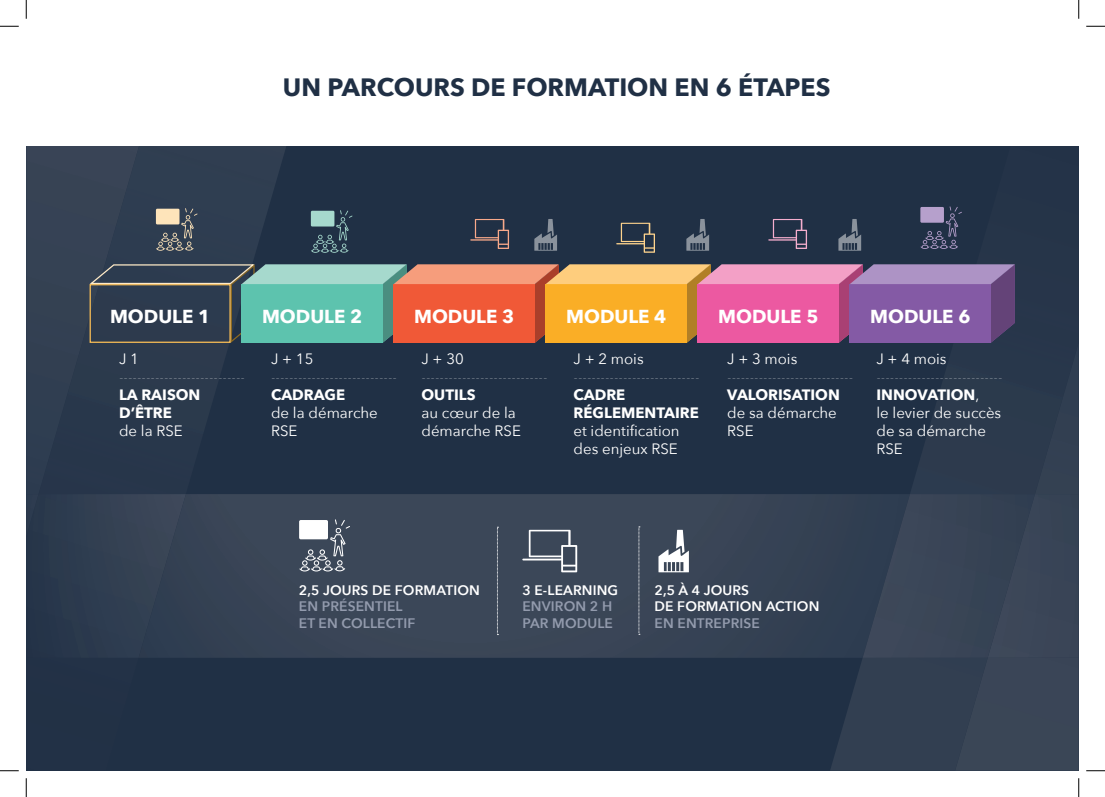
<style>
.page{position:relative;width:1105px;height:797px;background:#fff}
.page>*{position:absolute;margin:0;border:0;box-sizing:border-box;transform-origin:0 0}
.t1{font:700 25px "Avenir Next";color:#203045}
.t2{font:700 18.75px "Avenir Next";color:#fff}
.t3{font:15px/18px "Avenir Next";color:#fff}
.t4{font:200 15px "Avenir Next";color:#fff}
.t5{font:700 15px/18px "Avenir Next";color:#fff}
.t6{font:600 13.75px/16.5px "Avenir Next";letter-spacing:.01em;color:#fff}
.t7{font:600 13.75px/16.5px "Avenir Next";letter-spacing:.01em;color:#939bad}
.s1{font-weight:200}
.s2{font-weight:700}
</style>
<div class="page">
<div style="left:26px;top:26px;width:1053px;height:744px;background:#203045"></div>
<svg style="left:174px;top:146px;width:137px;height:285px"></svg>
<svg style="left:830px;top:235px;width:125px;height:535px"></svg>
<img style="left:955px;top:348px;width:124px;height:422px">
<img style="left:26px;top:146px;width:148px;height:348px">
<svg style="left:88px;top:263px;width:927px;height:81px"></svg>
<svg style="left:470px;top:219px;width:39px;height:30px"></svg>
<svg style="left:616px;top:223px;width:39px;height:30px"></svg>
<svg style="left:768px;top:219px;width:39px;height:30px"></svg>
<svg style="left:534px;top:219px;width:23px;height:32px"></svg>
<svg style="left:686px;top:219px;width:23px;height:32px"></svg>
<svg style="left:838px;top:219px;width:23px;height:32px"></svg>
<svg style="left:156px;top:208px;width:42px;height:43px"></svg>
<svg style="left:311px;top:210px;width:41px;height:43px"></svg>
<svg style="left:920px;top:206px;width:42px;height:43px"></svg>
<div style="left:26px;top:26px;width:1053px;height:120px;background:#fff"></div>
<div style="left:186px;top:494px;width:677px;height:164px;background:#3a4657"></div>
<img style="left:44px;top:494px;width:142px;height:164px">
<img style="left:863px;top:494px;width:125px;height:164px">
<div style="left:988px;top:494px;width:91px;height:164px;background:#384456"></div>
<img style="left:27px;top:494px;width:11px;height:37px">
<svg style="left:658px;top:530px;width:31px;height:42px"></svg>
<svg style="left:522px;top:530px;width:55px;height:42px"></svg>
<svg style="left:497px;top:527px;width:1px;height:108px"></svg>
<svg style="left:639px;top:526px;width:1px;height:109px"></svg>
<svg style="left:299px;top:519px;width:51px;height:52px"></svg>
<svg style="left:0;top:25px;width:19px;height:2px"></svg>
<svg style="left:1086px;top:25px;width:19px;height:2px"></svg>
<svg style="left:0;top:770px;width:19px;height:1px"></svg>
<svg style="left:1086px;top:770px;width:19px;height:1px"></svg>
<svg style="left:25px;top:0;width:2px;height:19px"></svg>
<svg style="left:25px;top:778px;width:2px;height:19px"></svg>
<svg style="left:1078px;top:0;width:1px;height:19px"></svg>
<svg style="left:1078px;top:778px;width:1px;height:19px"></svg>
<h1 class="t1" style="left:283px;top:66px;width:549px">UN PARCOURS DE FORMATION EN 6 ÉTAPES</h1>
<p class="t2" style="left:110px;top:300px;width:102px">MODULE 1</p>
<p class="t2" style="left:262px;top:300px;width:102px">MODULE 2</p>
<p class="t2" style="left:414px;top:300px;width:102px">MODULE 3</p>
<p class="t2" style="left:566px;top:300px;width:102px">MODULE 4</p>
<p class="t2" style="left:718px;top:300px;width:102px">MODULE 5</p>
<p class="t2" style="left:870px;top:300px;width:102px">MODULE 6</p>
<p class="t3" style="left:119px;top:349px;width:21px">J 1</p>
<p class="t4" style="left:119px;top:364px;width:128px">----------------------------</p>
<p class="t5" style="left:119px;top:385px;width:83px">LA RAISON<br>D’ÊTRE</p>
<p class="t3" style="left:119px;top:421px;width:65px">de la RSE</p>
<p class="t3" style="left:421px;top:349px;width:44px">J + 30</p>
<p class="t4" style="left:421px;top:364px;width:128px">----------------------------</p>
<p class="t5" style="left:421px;top:385px;width:56px">OUTILS</p>
<p class="t3" style="left:421px;top:403px;width:101px">au cœur de la démarche RSE</p>
<p class="t3" style="left:573px;top:349px;width:72px">J + 2 mois</p>
<p class="t4" style="left:573px;top:364px;width:128px">----------------------------</p>
<p class="t5" style="left:573px;top:385px;width:127px">CADRE<br>RÉGLEMENTAIRE</p>
<p class="t3" style="left:573px;top:421px;width:108px">et identification des enjeux RSE</p>
<p class="t3" style="left:727px;top:349px;width:72px">J + 3 mois</p>
<p class="t4" style="left:727px;top:364px;width:128px">----------------------------</p>
<p class="t5" style="left:727px;top:385px;width:114px">VALORISATION</p>
<p class="t3" style="left:727px;top:403px;width:111px">de sa démarche<br>RSE</p>
<p class="t3" style="left:271px;top:349px;width:44px">J + 15</p>
<p class="t4" style="left:271px;top:364px;width:128px">----------------------------</p>
<p class="t5" style="left:271px;top:385px;width:76px">CADRAGE</p>
<p class="t3" style="left:271px;top:403px;width:108px">de la démarche<br>RSE</p>
<p class="t3" style="left:876px;top:349px;width:72px">J + 4 mois</p>
<p class="t3" style="left:876px;top:367px;width:128px"><span class="s1">----------------------------<br></span><span class="s2">INNOVATION</span>,<br>le levier de succès de sa démarche<br>RSE</p>
<p class="t6" style="left:299px;top:581px;width:182px">2,5 JOURS DE FORMATION</p>
<p class="t7" style="left:299px;top:597px;width:118px">EN PRÉSENTIEL<br>ET EN COLLECTIF</p>
<p class="t6" style="left:522px;top:581px;width:97px">3 E-LEARNING</p>
<p class="t7" style="left:522px;top:597px;width:92px">ENVIRON 2 H<br>PAR MODULE</p>
<p class="t6" style="left:654px;top:581px;width:166px">2,5 À 4 JOURS<br>DE FORMATION ACTION</p>
<p class="t7" style="left:654px;top:614px;width:107px">EN ENTREPRISE</p>
</div>
